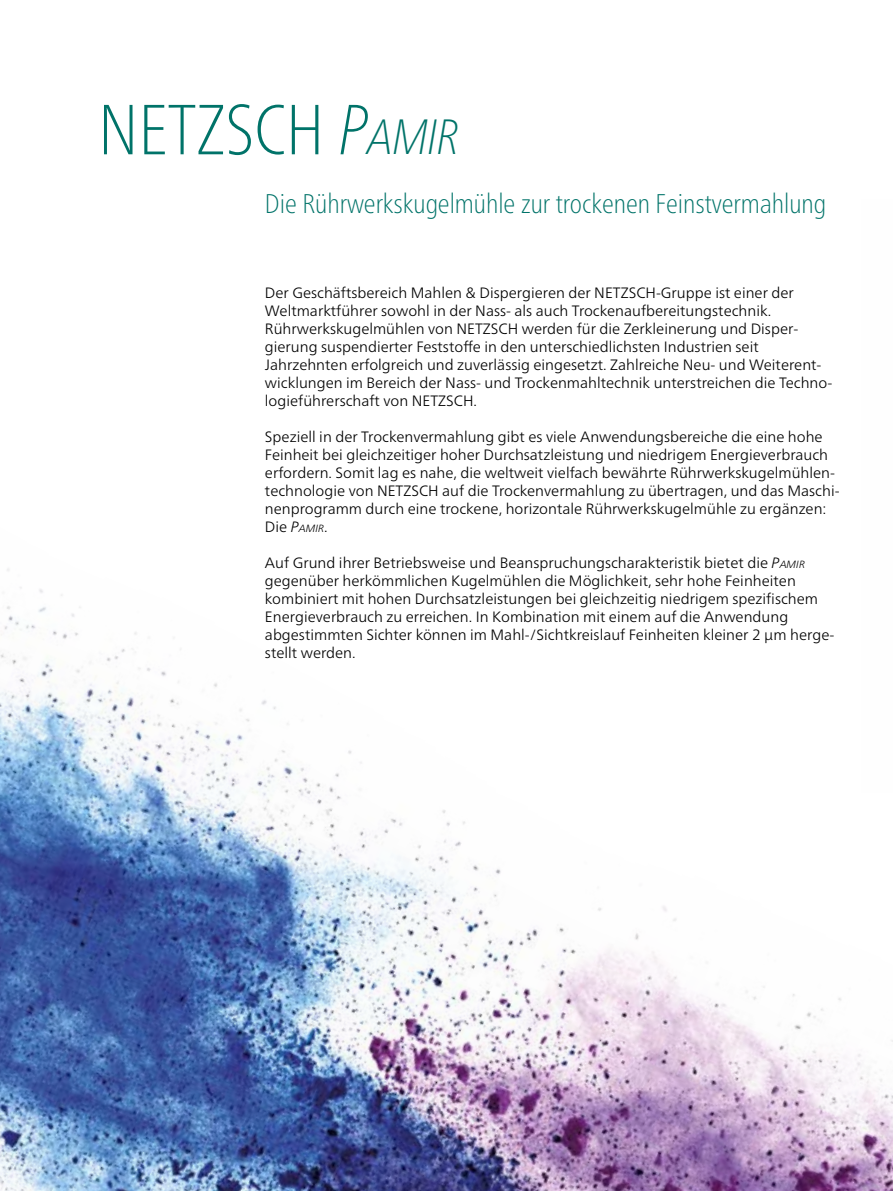
<style>
.page{position:relative;width:893px;height:1191px;background:#fff}
.page>*{position:absolute;margin:0;border:0;box-sizing:border-box;transform-origin:0 0}
.t1{font:100 condensed 70.8px "Frutiger Neue LTW1 G";color:#007369}
.t2{font:100 condensed 27px "Frutiger Neue LTW1 G";color:#007369}
.t3{font:300 15px/18px "Frutiger Neue LTW1 G";color:#000}
.s1{font-style:italic}
.s2{font-style:italic;font-size:49.5px}
.s3{font-style:italic;font-size:10.5px}
</style>
<div class="page">
<img style="left:0;top:568px;width:893px;height:623px">
<h1 class="t1" style="left:98px;top:78px;width:362px">NETZSCH <span class="s1">P</span><span class="s2">AMIR</span></h1>
<h2 class="t2" style="left:265px;top:184px;width:562px">Die Rührwerkskugelmühle zur trockenen Feinstvermahlung</h2>
<p class="t3" style="left:265px;top:283px;width:569px">Der Geschäftsbereich Mahlen &amp; Dispergieren der NETZSCH-Gruppe ist einer der Weltmarktführer sowohl in der Nass- als auch Trockenaufbereitungstechnik.<br>Rührwerkskugelmühlen von NETZSCH werden für die Zerkleinerung und Disper&shy;gierung suspendierter Feststoffe in den unterschiedlichsten Industrien seit Jahrzehnten erfolgreich und zuverlässig eingesetzt. Zahlreiche Neu- und Weiterent&shy;wicklungen im Bereich der Nass- und Trockenmahltechnik unterstreichen die Techno&shy;logieführerschaft von NETZSCH.</p>
<p class="t3" style="left:265px;top:427px;width:576px">Speziell in der Trockenvermahlung gibt es viele Anwendungsbereiche die eine hohe Feinheit bei gleichzeitiger hoher Durchsatzleistung und niedrigem Energieverbrauch erfordern. Somit lag es nahe, die weltweit vielfach bewährte Rührwerkskugelmühlen&shy;technologie von NETZSCH auf die Trockenvermahlung zu übertragen, und das Maschi&shy;nenprogramm durch eine trockene, horizontale Rührwerkskugelmühle zu ergänzen:<br>Die <span class="s1">P</span><span class="s3">AMIR</span>.</p>
<p class="t3" style="left:265px;top:553px;width:571px">Auf Grund ihrer Betriebsweise und Beanspruchungscharakteristik bietet die <span class="s1">P</span><span class="s3">AMIR </span>gegenüber herkömmlichen Kugelmühlen die Möglichkeit, sehr hohe Feinheiten kombiniert mit hohen Durchsatzleistungen bei gleichzeitig niedrigem spezifischem Energieverbrauch zu erreichen. In Kombination mit einem auf die Anwendung abgestimmten Sichter können im Mahl-/Sichtkreislauf Feinheiten kleiner 2 μm herge&shy;stellt werden.</p>
</div>
